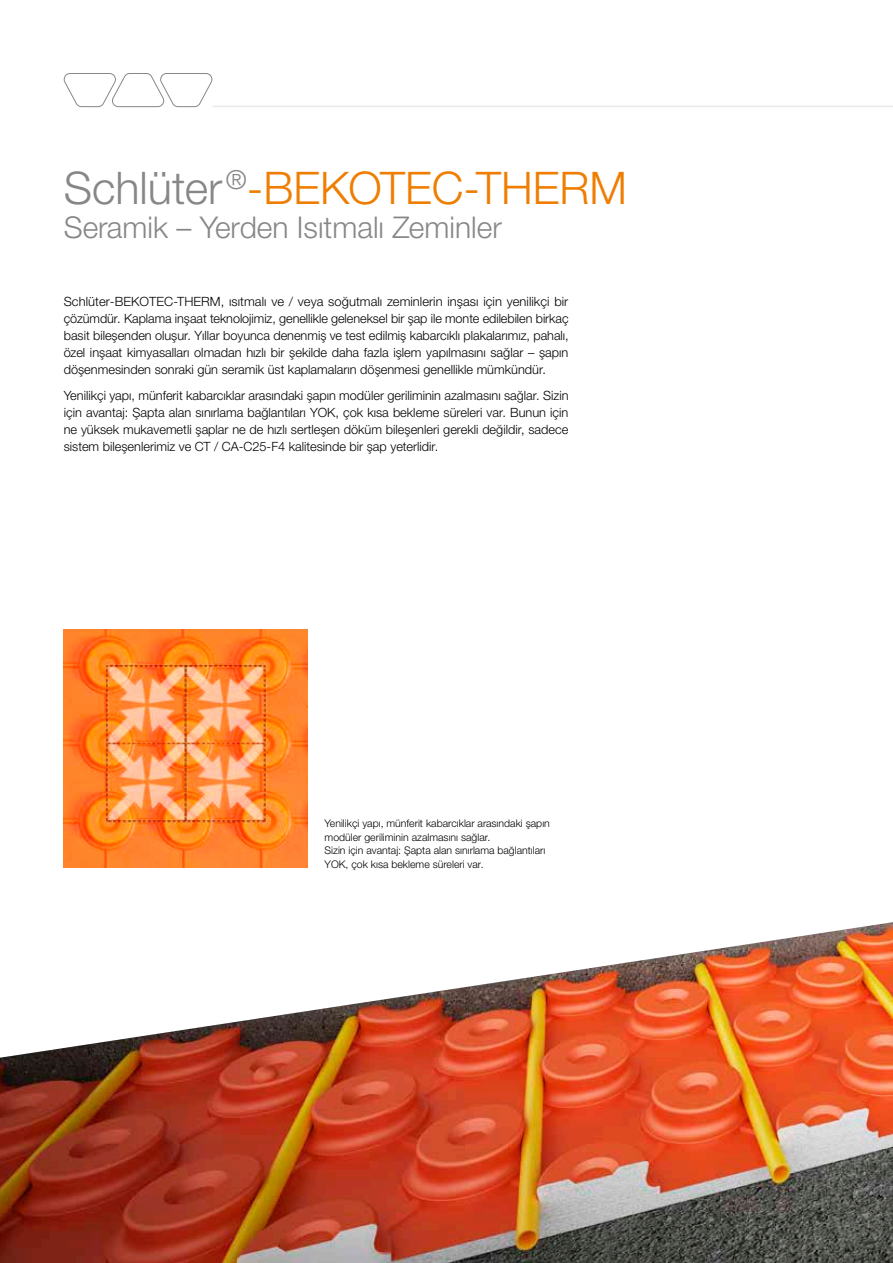
<style>
.page{position:relative;width:893px;height:1263px;background:#fff}
.page>*{position:absolute;margin:0;border:0;box-sizing:border-box;transform-origin:0 0}
.t1{font:300 45px "Helvetica Neue LTW1 G";color:#ef7d00}
.t2{font:300 30px "Helvetica Neue LTW1 G";color:#878787}
.t3{font:300 12.75px/17px "Helvetica Neue LTW1 G";color:#000;text-align:justify}
.t4{font:300 10.5px/13.5px "Helvetica Neue LTW1 G";color:#000}
.s1{color:#878787}
</style>
<div class="page">
<svg style="left:64px;top:73px;width:148px;height:34px"></svg>
<hr style="left:213px;top:106px;width:680px;height:1px;background:#e9e9e9">
<img style="left:0;top:922px;width:893px;height:341px">
<img style="left:64px;top:629px;width:244px;height:238px">
<h1 class="t1" style="left:64px;top:161px;width:565px"><span class="s1">Schlüter</span> <sup>®</sup>-BEKOTEC-THERM</h1>
<h2 class="t2" style="left:64px;top:209px;width:439px">Seramik – Yerden Isıtmalı Zeminler</h2>
<p class="t3" style="left:64px;top:293px;width:506px">Schlüter-BEKOTEC-THERM, ısıtmalı ve / veya soğutmalı zeminlerin inşası için yenilikçi bir çözümdür. Kaplama inşaat teknolojimiz, genellikle geleneksel bir şap ile monte edilebilen birkaç basit bileşenden oluşur. Yıllar boyunca denenmiş ve test edilmiş kabarcıklı plakalarımız, pahalı, özel inşaat kimyasalları olmadan hızlı bir şekilde daha fazla işlem yapılmasını sağlar – şapın döşenmesinden sonraki gün seramik üst kaplamaların döşenmesi genellikle mümkündür.</p>
<p class="t3" style="left:64px;top:387px;width:506px">Yenilikçi yapı, münferit kabarcıklar arasındaki şapın modüler geriliminin azalmasını sağlar. Sizin için avantaj: Şapta alan sınırlama bağlantıları YOK, çok kısa bekleme süreleri var. Bunun için ne yüksek mukavemetli şaplar ne de hızlı sertleşen döküm bileşenleri gerekli değildir, sadece sistem bileşenlerimiz ve CT / CA-C25-F4 kalitesinde bir şap yeterlidir.</p>
<p class="t4" style="left:325px;top:816px;width:227px">Yenilikçi yapı, münferit kabarcıklar arasındaki şapın modüler geriliminin azalmasını sağlar.<br>Sizin için avantaj: Şapta alan sınırlama bağlantıları YOK, çok kısa bekleme süreleri var.</p>
</div>
